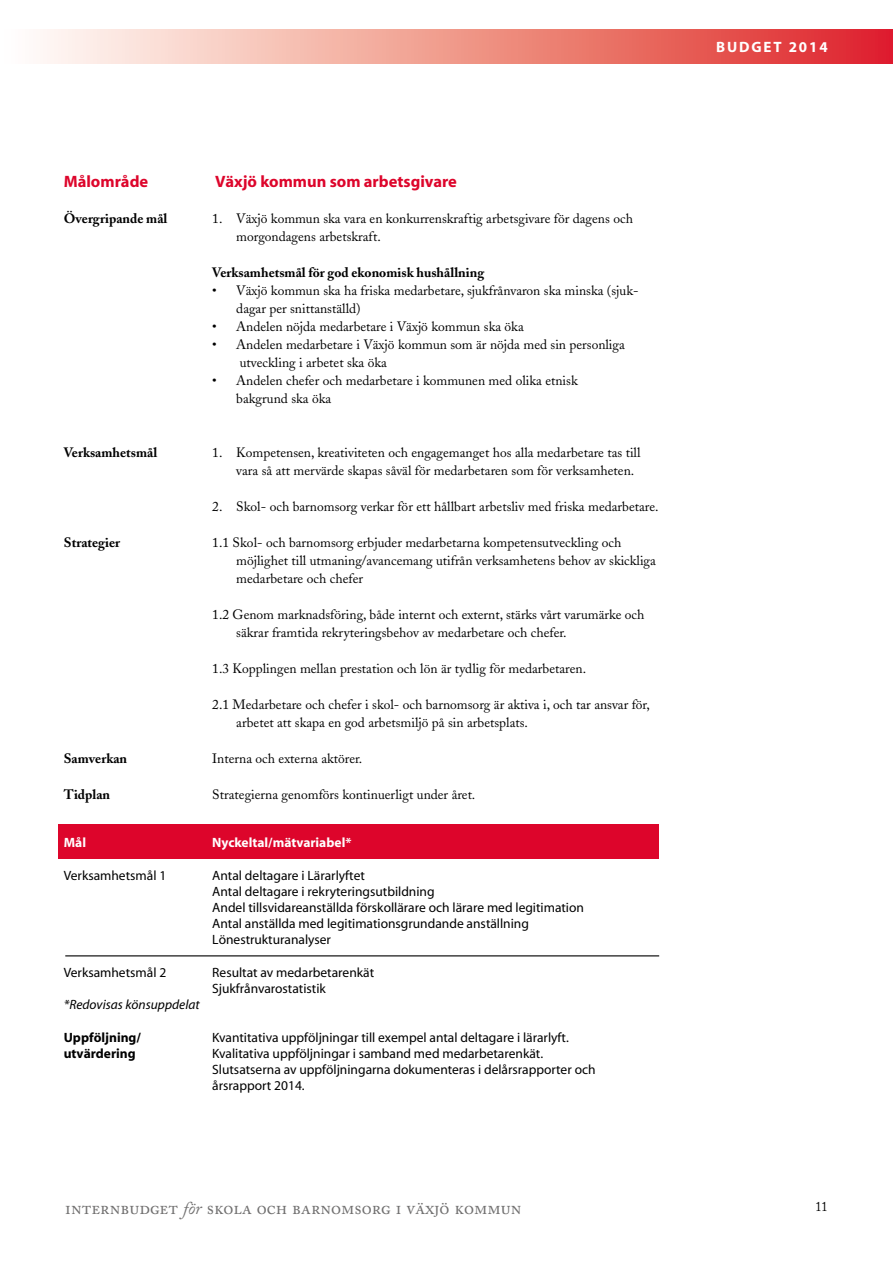
<style>
.page{position:relative;width:893px;height:1263px;background:#fff}
.page>*{position:absolute;margin:0;border:0;box-sizing:border-box;transform-origin:0 0}
.t1{font:18px "Adobe Caslon Regular SC";color:#706f6f}
.t2{font:700 16.5px "Myriad";color:#dd052b}
.t3{font:700 15px "Myriad";letter-spacing:.125em;color:#fff}
.t4{font:13.5px/18px "Adobe Caslon";color:#000}
.t5{font:13.5px/16.2px "Myriad";color:#000}
.t6{font:700 13.5px "Adobe Caslon";color:#000}
.t7{font:700 13.5px "Myriad";color:#fff}
.t8{font:700 13.5px "Myriad";color:#000}
.t9{font:italic 13.5px "Myriad";color:#000}
.t10{font:13.5px "Adobe Caslon";color:#000;scale:.9 1}
.s1{font-family:"Adobe Caslon";font-style:italic}
</style>
<div class="page">
<div style="left:58px;top:824px;width:601px;height:35px;background:#dd052b"></div>
<div style="left:0;top:29px;width:893px;height:35px;background:linear-gradient(to right,#fffffb,#de2724)"></div>
<hr style="left:65px;top:955px;width:594px;height:1px;background:#000">
<p class="t2" style="left:64px;top:172px;width:86px">Målområde</p>
<p class="t2" style="left:215px;top:172px;width:243px">Växjö kommun som arbetsgivare</p>
<p class="t6" style="left:64px;top:210px;width:105px">Övergripande mål</p>
<p class="t4" style="left:236px;top:209px;width:398px;text-indent:-24px">1. Växjö kommun ska vara en konkurrenskraftig arbetsgivare för dagens och morgondagens arbetskraft.</p>
<p class="t6" style="left:212px;top:264px;width:273px">Verksamhetsmål för god ekonomisk hushållning</p>
<p class="t4" style="left:236px;top:281px;width:404px;text-indent:-24px">• Växjö kommun ska ha friska medarbetare, sjukfrånvaron ska minska (sjuk&shy;dagar per snittanställd)</p>
<p class="t4" style="left:212px;top:317px;width:313px">• Andelen nöjda medarbetare i Växjö kommun ska öka</p>
<p class="t4" style="left:240px;top:335px;width:387px;text-indent:-27px">• Andelen medarbetare i Växjö kommun som är nöjda med sin personliga utveckling i arbetet ska öka</p>
<p class="t4" style="left:236px;top:371px;width:343px;text-indent:-24px">• Andelen chefer och medarbetare i kommunen med olika etnisk bakgrund ska öka</p>
<p class="t6" style="left:64px;top:444px;width:95px">Verksamhetsmål</p>
<p class="t4" style="left:236px;top:443px;width:406px;text-indent:-24px">1. Kompetensen, kreativiteten och engagemanget hos alla medarbetare tas till vara så att mervärde skapas såväl för medarbetaren som för verksamheten.</p>
<p class="t4" style="left:212px;top:497px;width:448px">2. Skol- och barnomsorg verkar för ett hållbart arbetsliv med friska medarbetare.</p>
<p class="t6" style="left:64px;top:534px;width:58px">Strategier</p>
<p class="t4" style="left:236px;top:533px;width:421px;text-indent:-24px">1.1 Skol- och barnomsorg erbjuder medarbetarna kompetensutveckling och möjlighet till utmaning/avancemang utifrån verksamhetens behov av skickliga medarbetare och chefer</p>
<p class="t4" style="left:236px;top:605px;width:410px;text-indent:-24px">1.2 Genom marknadsföring, både internt och externt, stärks vårt varumärke och säkrar framtida rekryteringsbehov av medarbetare och chefer.</p>
<p class="t4" style="left:212px;top:659px;width:375px">1.3 Kopplingen mellan prestation och lön är tydlig för medarbetaren.</p>
<p class="t4" style="left:236px;top:695px;width:415px;text-indent:-24px">2.1 Medarbetare och chefer i skol- och barnomsorg är aktiva i, och tar ansvar för, arbetet att skapa en god arbetsmiljö på sin arbetsplats.</p>
<p class="t6" style="left:64px;top:750px;width:65px">Samverkan</p>
<p class="t4" style="left:212px;top:749px;width:152px">Interna och externa aktörer.</p>
<p class="t6" style="left:64px;top:786px;width:48px">Tidplan</p>
<p class="t4" style="left:212px;top:785px;width:265px">Strategierna genomförs kontinuerligt under året.</p>
<p class="t7" style="left:64px;top:836px;width:24px">Mål</p>
<p class="t7" style="left:212px;top:836px;width:141px">Nyckeltal/mätvariabel*</p>
<p class="t5" style="left:64px;top:867px;width:104px">Verksamhetsmål 1</p>
<p class="t5" style="left:212px;top:867px;width:373px">Antal deltagare i Lärarlyftet<br>Antal deltagare i rekryteringsutbildning<br>Andel tillsvidareanställda förskollärare och lärare med legitimation Antal anställda med legitimationsgrundande anställning Lönestrukturanalyser</p>
<p class="t5" style="left:64px;top:965px;width:104px">Verksamhetsmål 2</p>
<p class="t5" style="left:212px;top:965px;width:163px">Resultat av medarbetarenkät<br>Sjukfrånvarostatistik</p>
<p class="t9" style="left:64px;top:998px;width:137px">*Redovisas könsuppdelat</p>
<p class="t8" style="left:64px;top:1030px;width:79px">Uppföljning/</p>
<p class="t5" style="left:212px;top:1029px;width:358px">Kvantitativa uppföljningar till exempel antal deltagare i lärarlyft.</p>
<p class="t8" style="left:64px;top:1046px;width:73px">utvärdering</p>
<p class="t5" style="left:212px;top:1046px;width:385px">Kvalitativa uppföljningar i samband med medarbetarenkät.<br>Slutsatserna av uppföljningarna dokumenteras i delårsrapporter och årsrapport 2014.</p>
<p class="t3" style="left:716px;top:39px;width:23px">budg</p>
<p class="t3" style="left:764px;top:39px;width:66px">et 2014</p>
<h1 class="t1" style="left:65px;top:1197px;width:458px">internbudget <span class="s1">för</span> skola och barnomsorg i växjö kommun</h1>
<p class="t10" style="left:815px;top:1198px;width:15px">11</p>
</div>
